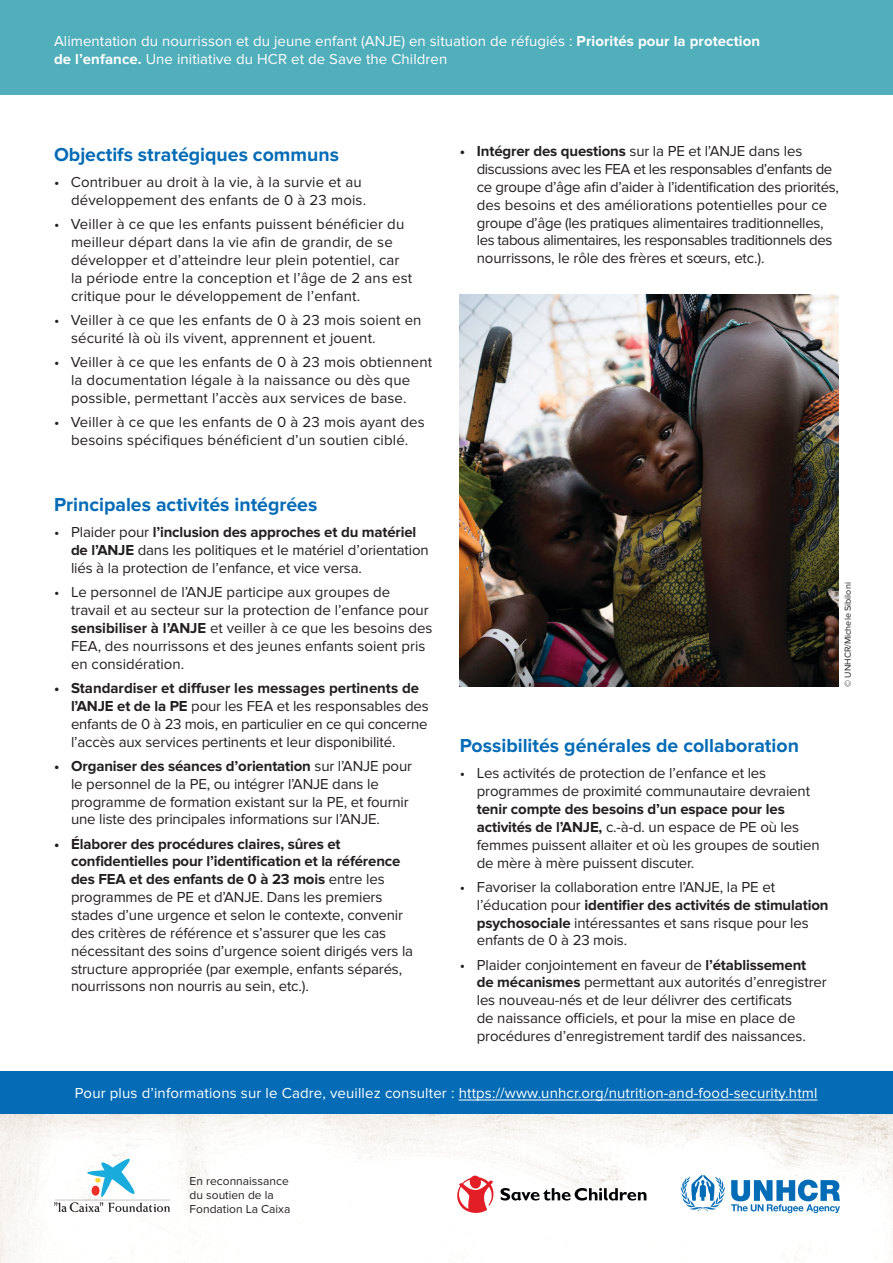
<style>
.page{position:relative;width:893px;height:1263px;background:#fff}
.page>*{position:absolute;margin:0;border:0;box-sizing:border-box;transform-origin:0 0}
.t1{font:700 19.5px "Proxima Nova";color:#046cb6}
.t2{font:15px/17.9px "Proxima Nova";letter-spacing:-.01em;color:#231f20}
.t3{font:15px/17.9px "Proxima Nova";letter-spacing:.01em;color:#231f20}
.t4{font:15px/18px "Proxima Nova";letter-spacing:.005em;color:#fff}
.t5{font:12px/14.4px "Proxima Nova";color:#231f20}
.t6{font:9px "Proxima Nova";color:#231f20}
.s1{font-weight:700}
</style>
<div class="page">
<img style="left:0;top:1113px;width:893px;height:150px">
<div style="left:0;top:1071px;width:893px;height:42px;background:#046cb6"></div>
<div style="left:0;top:0;width:893px;height:95px;background:#51aebb"></div>
<img style="left:460px;top:294px;width:379px;height:393px">
<svg style="left:457px;top:1175px;width:189px;height:38px"></svg>
<svg style="left:681px;top:1175px;width:44px;height:36px"></svg>
<svg style="left:731px;top:1179px;width:109px;height:34px"></svg>
<svg style="left:54px;top:1159px;width:116px;height:53px"></svg>
<hr style="left:459px;top:1100px;width:358px;height:1px;background:#fff">
<p class="t4" style="left:54px;top:32px;width:708px">Alimentation du nourrisson et du jeune enfant (ANJE) en situation de réfugiés : <span class="s1">Priorités pour la protection de l’enfance.</span> Une initiative du HCR et de Save the Children</p>
<p class="t1" style="left:54px;top:143px;width:286px">Objectifs stratégiques communs</p>
<p class="t3" style="left:54px;top:174px;width:314px;text-align:right">• Contribuer au droit à la vie, à la survie et au développement des enfants de 0 à 23 mois.</p>
<p class="t3" style="left:71px;top:216px;width:343px;text-indent:-17px">• Veiller à ce que les enfants puissent bénéficier du meilleur départ dans la vie afin de grandir, de se développer et d’atteindre leur plein potentiel, car la période entre la conception et l’âge de 2 ans est critique pour le développement de l’enfant.</p>
<p class="t3" style="left:71px;top:311px;width:352px;text-indent:-17px">• Veiller à ce que les enfants de 0 à 23 mois soient en sécurité là où ils vivent, apprennent et jouent.</p>
<p class="t3" style="left:54px;top:353px;width:380px;text-align:center">• Veiller à ce que les enfants de 0 à 23 mois obtiennent la documentation légale à la naissance ou dès que possible, permettant l’accès aux services de base.</p>
<p class="t3" style="left:54px;top:413px;width:372px;text-align:center">• Veiller à ce que les enfants de 0 à 23 mois ayant des besoins spécifiques bénéficient d’un soutien ciblé.</p>
<p class="t1" style="left:54px;top:493px;width:265px">Principales activités intégrées</p>
<p class="t2" style="left:71px;top:524px;width:359px;text-indent:-17px">• Plaider pour <span class="s1">l’inclusion des approches et du matériel de l’ANJE</span> dans les politiques et le matériel d’orientation liés à la protection de l’enfance, et vice versa.</p>
<p class="t2" style="left:71px;top:584px;width:363px;text-indent:-17px">• Le personnel de l’ANJE participe aux groupes de travail et au secteur sur la protection de l’enfance pour <span class="s1">sensibiliser à l’ANJE</span> et veiller à ce que les besoins des FEA, des nourrissons et des jeunes enfants soient pris en considération.</p>
<p class="t2" style="left:71px;top:679px;width:359px;text-indent:-17px"><span class="s1">• Standardiser et diffuser les messages pertinents de l’ANJE et de la PE</span> pour les FEA et les responsables des enfants de 0 à 23 mois, en particulier en ce qui concerne l’accès aux services pertinents et leur disponibilité.</p>
<p class="t2" style="left:71px;top:757px;width:343px;text-indent:-17px"><span class="s1">• Organiser des séances d’orientation</span> sur l’ANJE pour le personnel de la PE, ou intégrer l’ANJE dans le programme de formation existant sur la PE, et fournir une liste des principales informations sur l’ANJE.</p>
<p class="t2" style="left:71px;top:835px;width:344px;text-indent:-17px"><span class="s1">• Élaborer des procédures claires, sûres et confidentielles pour l’identification et la référence des FEA et des enfants de 0 à 23 mois</span> entre les programmes de PE et d’ANJE. Dans les premiers stades d’une urgence et selon le contexte, convenir des critères de référence et s’assurer que les cas nécessitant des soins d’urgence soient dirigés vers la structure appropriée (par exemple, enfants séparés, nourrissons non nourris au sein, etc.).</p>
<p class="t2" style="left:477px;top:142px;width:364px;text-indent:-17px"><span class="s1">• Intégrer des questions</span> sur la PE et l’ANJE dans les discussions avec les FEA et les responsables d’enfants de ce groupe d’âge afin d’aider à l’identification des priorités, des besoins et des améliorations potentielles pour ce groupe d’âge (les pratiques alimentaires traditionnelles, les tabous alimentaires, les responsables traditionnels des nourrissons, le rôle des frères et sœurs, etc.).</p>
<p class="t6" style="left:843px;top:687px;width:106px;rotate:-90deg">© UNHCR/Michele Sibiloni</p>
<p class="t1" style="left:460px;top:734px;width:341px">Possibilités générales de collaboration</p>
<p class="t2" style="left:477px;top:765px;width:344px;text-indent:-17px">• Les activités de protection de l’enfance et les programmes de proximité communautaire devraient <span class="s1">tenir compte des besoins d’un espace pour les activités de l’ANJE,</span> c.-à-d. un espace de PE où les femmes puissent allaiter et où les groupes de soutien de mère à mère puissent discuter.</p>
<p class="t2" style="left:477px;top:878px;width:353px;text-indent:-17px">• Favoriser la collaboration entre l’ANJE, la PE et l’éducation pour <span class="s1">identifier des activités de stimulation psychosociale</span> intéressantes et sans risque pour les enfants de 0 à 23 mois.</p>
<p class="t2" style="left:477px;top:956px;width:351px;text-indent:-17px">• Plaider conjointement en faveur de <span class="s1">l’établissement de mécanismes</span> permettant aux autorités d’enregistrer les nouveau-nés et de leur délivrer des certificats<br>de naissance officiels, et pour la mise en place de procédures d’enregistrement tardif des naissances.</p>
<p class="t4" style="left:75px;top:1084px;width:744px">Pour plus d’informations sur le Cadre, veuillez consulter : https://www.unhcr.org/nutrition-and-food-security.html</p>
<p class="t5" style="left:190px;top:1173px;width:102px">En reconnaissance du soutien de la<br>Fondation La Caixa</p>
</div>
